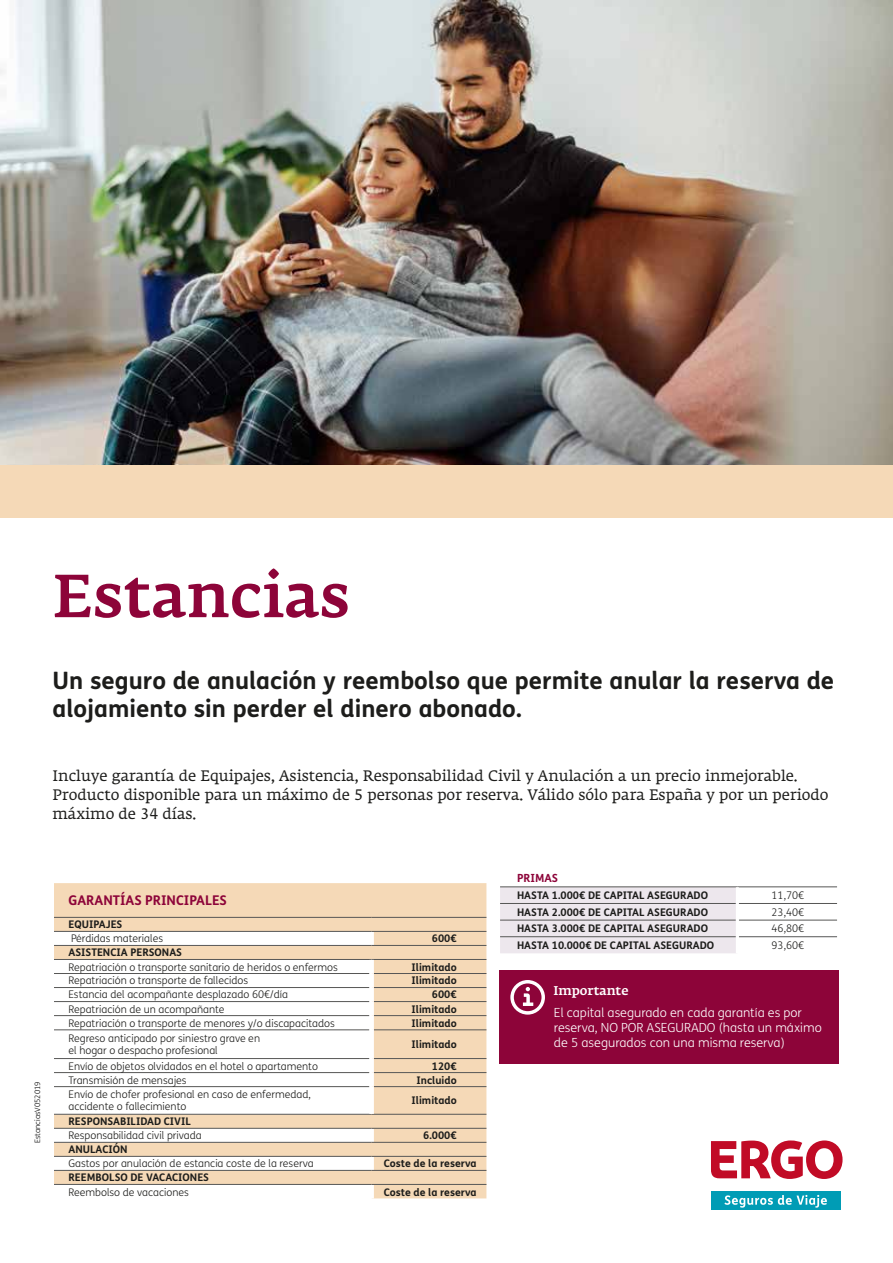
<style>
.page{position:relative;width:893px;height:1263px;background:#fff}
.page>*{position:absolute;margin:0;border:0;box-sizing:border-box;transform-origin:0 0}
.t1{font:500 60px "Fedra Serif A Pro";letter-spacing:.01em;color:#8d0439}
.t2{font:700 24px/28.3px "FS Me";color:#1d1d1b}
.t3{font:15px/18.9px "Fedra Serif A Pro";color:#1d1d1b}
.t4{font:700 13.35px "FS Me";color:#8d0439}
.t5{font:300 12.6px/15.3px "FS Me";color:#fff}
.t6{font:500 12.6px "Fedra Serif A Pro";color:#fff}
.t7{font:700 11.25px "FS Me";color:#8d0439}
.t8{font:300 10.5px/12px "FS Me";color:#1d1d1b}
.t9{font:700 10.5px "FS Me";color:#1d1d1b}
.t10{font:300 7.5px "FS Me";color:#000}
</style>
<div class="page">
<img style="left:0;top:0;width:893px;height:465px">
<div style="left:54px;top:883px;width:432px;height:315px;background:#f5d9b7"></div>
<svg style="left:54px;top:932px;width:318px;height:266px"></svg>
<div style="left:369px;top:932px;width:5px;height:13px;background:#fff"></div>
<div style="left:369px;top:1129px;width:5px;height:13px;background:#fff"></div>
<div style="left:369px;top:1157px;width:5px;height:13px;background:#fff"></div>
<div style="left:369px;top:1185px;width:5px;height:13px;background:#fff"></div>
<hr style="left:54px;top:917px;width:318px;height:1px;background:#575756">
<hr style="left:372px;top:917px;width:114px;height:1px;background:#575756">
<hr style="left:54px;top:945px;width:318px;height:1px;background:#575756">
<hr style="left:54px;top:931px;width:318px;height:1px;background:#575756">
<hr style="left:372px;top:931px;width:114px;height:1px;background:#575756">
<hr style="left:372px;top:945px;width:114px;height:1px;background:#575756">
<hr style="left:54px;top:959px;width:318px;height:1px;background:#575756">
<hr style="left:372px;top:959px;width:114px;height:1px;background:#575756">
<hr style="left:54px;top:1128px;width:318px;height:1px;background:#575756">
<hr style="left:372px;top:1128px;width:114px;height:1px;background:#575756">
<hr style="left:54px;top:1142px;width:318px;height:1px;background:#575756">
<hr style="left:372px;top:1142px;width:114px;height:1px;background:#575756">
<hr style="left:54px;top:1156px;width:318px;height:1px;background:#575756">
<hr style="left:372px;top:1156px;width:114px;height:1px;background:#575756">
<hr style="left:54px;top:1170px;width:318px;height:1px;background:#575756">
<hr style="left:372px;top:1170px;width:114px;height:1px;background:#575756">
<hr style="left:54px;top:1184px;width:318px;height:1px;background:#575756">
<hr style="left:372px;top:1184px;width:114px;height:1px;background:#575756">
<hr style="left:54px;top:1114px;width:318px;height:1px;background:#575756">
<hr style="left:372px;top:1114px;width:114px;height:1px;background:#575756">
<hr style="left:54px;top:973px;width:315px;height:1px;background:#575756">
<hr style="left:374px;top:973px;width:112px;height:1px;background:#575756">
<hr style="left:54px;top:987px;width:315px;height:1px;background:#575756">
<hr style="left:374px;top:987px;width:112px;height:1px;background:#575756">
<hr style="left:54px;top:1001px;width:315px;height:1px;background:#575756">
<hr style="left:374px;top:1001px;width:112px;height:1px;background:#575756">
<hr style="left:54px;top:1015px;width:315px;height:1px;background:#575756">
<hr style="left:374px;top:1015px;width:112px;height:1px;background:#575756">
<hr style="left:54px;top:1029px;width:315px;height:1px;background:#575756">
<hr style="left:374px;top:1029px;width:112px;height:1px;background:#575756">
<hr style="left:54px;top:1058px;width:315px;height:1px;background:#575756">
<hr style="left:374px;top:1058px;width:112px;height:1px;background:#575756">
<hr style="left:54px;top:1072px;width:315px;height:1px;background:#575756">
<hr style="left:374px;top:1072px;width:112px;height:1px;background:#575756">
<hr style="left:54px;top:1086px;width:315px;height:1px;background:#575756">
<hr style="left:374px;top:1086px;width:112px;height:1px;background:#575756">
<div style="left:369px;top:960px;width:5px;height:13px;background:#fff"></div>
<div style="left:369px;top:973px;width:5px;height:14px;background:#fff"></div>
<div style="left:369px;top:987px;width:5px;height:14px;background:#fff"></div>
<div style="left:369px;top:1001px;width:5px;height:14px;background:#fff"></div>
<div style="left:369px;top:1015px;width:5px;height:15px;background:#fff"></div>
<div style="left:369px;top:1030px;width:5px;height:28px;background:#fff"></div>
<div style="left:369px;top:1058px;width:5px;height:14px;background:#fff"></div>
<div style="left:369px;top:1072px;width:5px;height:14px;background:#fff"></div>
<div style="left:369px;top:1086px;width:5px;height:28px;background:#fff"></div>
<div style="left:0;top:465px;width:893px;height:53px;background:#f5d9b7"></div>
<svg style="left:711px;top:1140px;width:131px;height:39px"></svg>
<div style="left:711px;top:1191px;width:129px;height:18px;background:#009cb5"></div>
<svg style="left:724px;top:1195px;width:103px;height:12px"></svg>
<svg style="left:500px;top:887px;width:337px;height:66px"></svg>
<hr style="left:500px;top:886px;width:237px;height:1px;background:#575756">
<hr style="left:737px;top:886px;width:100px;height:1px;background:#575756">
<hr style="left:500px;top:903px;width:236px;height:1px;background:#575756">
<hr style="left:739px;top:903px;width:98px;height:1px;background:#575756">
<hr style="left:500px;top:920px;width:236px;height:1px;background:#575756">
<hr style="left:739px;top:920px;width:98px;height:1px;background:#575756">
<hr style="left:500px;top:936px;width:236px;height:1px;background:#575756">
<hr style="left:739px;top:936px;width:98px;height:1px;background:#575756">
<hr style="left:736px;top:887px;width:3px;height:16px;background:#fff">
<hr style="left:736px;top:903px;width:3px;height:17px;background:#fff">
<hr style="left:736px;top:920px;width:3px;height:17px;background:#fff">
<hr style="left:736px;top:937px;width:3px;height:16px;background:#fff">
<div style="left:499px;top:969px;width:340px;height:94px;background:#8d0439"></div>
<svg style="left:510px;top:980px;width:35px;height:34px"></svg>
<h1 class="t1" style="left:53px;top:561px;width:299px">Estancias</h1>
<h2 class="t2" style="left:53px;top:665px;width:783px">Un seguro de anulación y reembolso que permite anular la reserva de alojamiento sin perder el dinero abonado.</h2>
<h3 class="t3" style="left:53px;top:766px;width:777px">Incluye garantía de Equipajes, Asistencia, Responsabilidad Civil y Anulación a un precio inmejorable.<br>Producto disponible para un máximo de 5 personas por reserva. Válido sólo para España y por un periodo máximo de 34 días.</h3>
<p class="t10" style="left:32px;top:1143px;width:63px;rotate:-90deg">EstanciasV052019</p>
<p class="t4" style="left:68px;top:890px;width:160px">GARANTÍAS PRINCIPALES</p>
<p class="t9" style="left:68px;top:916px;width:55px">EQUIPAJES</p>
<p class="t8" style="left:71px;top:932px;width:94px">Pérdidas materiales</p>
<p class="t9" style="left:432px;top:930px;width:26px">600€</p>
<p class="t9" style="left:68px;top:944px;width:115px">ASISTENCIA PERSONAS</p>
<p class="t8" style="left:68px;top:960px;width:271px">Repatriación o transporte sanitario de heridos o enfermos</p>
<p class="t9" style="left:412px;top:959px;width:47px">Ilimitado</p>
<p class="t8" style="left:68px;top:974px;width:181px">Repatriación o transporte de fallecidos</p>
<p class="t9" style="left:412px;top:972px;width:47px">Ilimitado</p>
<p class="t8" style="left:68px;top:988px;width:221px">Estancia del acompañante desplazado 60€/día</p>
<p class="t9" style="left:432px;top:987px;width:26px">600€</p>
<p class="t8" style="left:68px;top:1002px;width:158px">Repatriación de un acompañante</p>
<p class="t9" style="left:412px;top:1001px;width:47px">Ilimitado</p>
<p class="t8" style="left:68px;top:1017px;width:268px">Repatriación o transporte de menores y/o discapacitados</p>
<p class="t9" style="left:412px;top:1015px;width:47px">Ilimitado</p>
<p class="t8" style="left:68px;top:1032px;width:193px">Regreso anticipado por siniestro grave en el hogar o despacho profesional</p>
<p class="t9" style="left:412px;top:1036px;width:47px">Ilimitado</p>
<p class="t8" style="left:68px;top:1059px;width:251px">Envío de objetos olvidados en el hotel o apartamento</p>
<p class="t9" style="left:432px;top:1058px;width:26px">120€</p>
<p class="t8" style="left:68px;top:1073px;width:120px">Transmisión de mensajes</p>
<p class="t9" style="left:417px;top:1072px;width:42px">Incluido</p>
<p class="t8" style="left:68px;top:1088px;width:244px">Envío de chofer profesional en caso de enfermedad, accidente o fallecimiento</p>
<p class="t9" style="left:412px;top:1092px;width:47px">Ilimitado</p>
<p class="t9" style="left:68px;top:1113px;width:124px">RESPONSABILIDAD CIVIL</p>
<p class="t8" style="left:68px;top:1129px;width:135px">Responsabilidad civil privada</p>
<p class="t9" style="left:423px;top:1127px;width:35px">6.000€</p>
<p class="t9" style="left:68px;top:1141px;width:61px">ANULACIÓN</p>
<p class="t8" style="left:68px;top:1157px;width:247px">Gastos por anulación de estancia coste de la reserva</p>
<p class="t9" style="left:384px;top:1155px;width:94px">Coste de la reserva</p>
<p class="t9" style="left:68px;top:1169px;width:142px">REEMBOLSO DE VACACIONES</p>
<p class="t8" style="left:68px;top:1185px;width:122px">Reembolso de vacaciones</p>
<p class="t9" style="left:384px;top:1184px;width:94px">Coste de la reserva</p>
<p class="t7" style="left:517px;top:869px;width:43px">PRIMAS</p>
<p class="t9" style="left:517px;top:887px;width:192px">HASTA 1.000€ DE CAPITAL ASEGURADO</p>
<p class="t8" style="left:772px;top:889px;width:34px">11,70€</p>
<p class="t9" style="left:517px;top:904px;width:192px">HASTA 2.000€ DE CAPITAL ASEGURADO</p>
<p class="t8" style="left:772px;top:906px;width:34px">23,40€</p>
<p class="t9" style="left:517px;top:920px;width:192px">HASTA 3.000€ DE CAPITAL ASEGURADO</p>
<p class="t8" style="left:772px;top:922px;width:34px">46,80€</p>
<p class="t9" style="left:517px;top:937px;width:199px">HASTA 10.000€ DE CAPITAL ASEGURADO</p>
<p class="t8" style="left:772px;top:939px;width:34px">93,60€</p>
<p class="t6" style="left:553px;top:984px;width:77px">Importante</p>
<p class="t5" style="left:554px;top:1004px;width:269px">El capital asegurado en cada garantía es por reserva, NO POR ASEGURADO (hasta un máximo de 5 asegurados con una misma reserva)</p>
</div>
